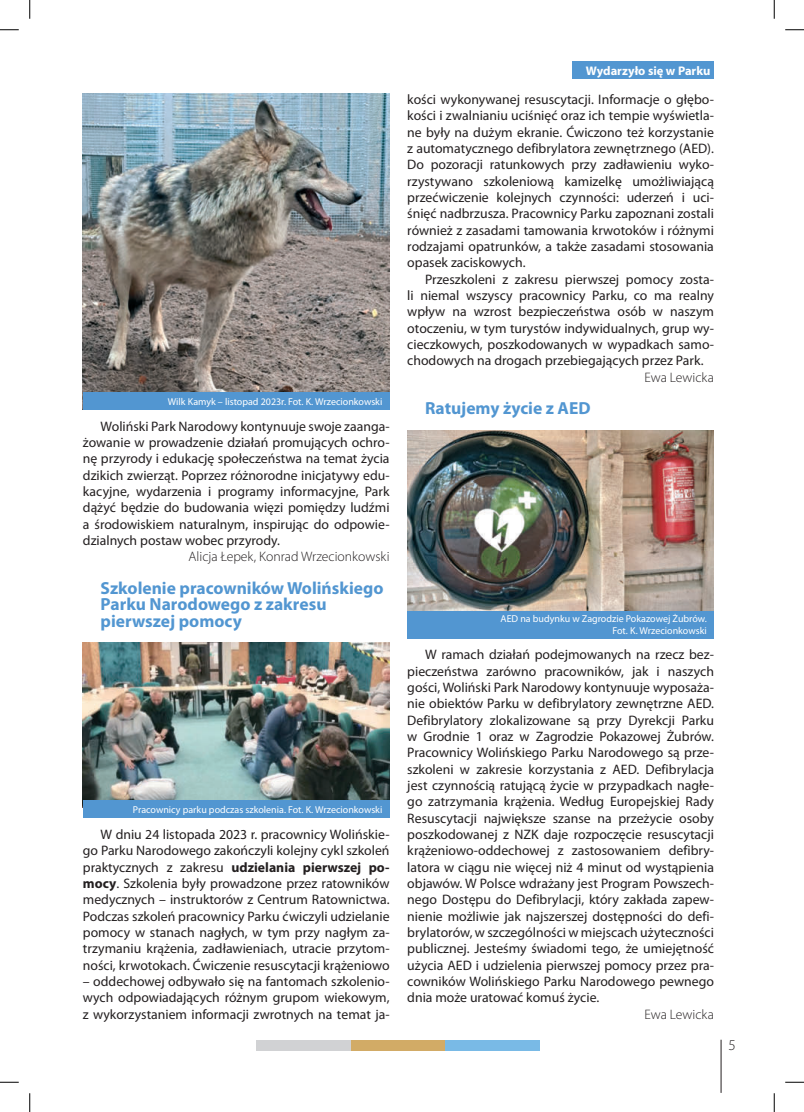
<style>
.page{position:relative;width:804px;height:1112px;background:#fff}
.page>*{position:absolute;margin:0;border:0;box-sizing:border-box;transform-origin:0 0}
.t1{font:700 17.5px/16.4px "Myriad Pro";color:#5296d1}
.t2{font:300 15px "Myriad Pro";color:#231f20}
.t3{font:13.75px/16.4px "Myriad Pro";color:#231f20;text-align:justify}
.t4{font:300 13.75px "Myriad Pro";color:#231f20}
.t5{font:700 12.5px "Myriad Pro";color:#fff}
.t6{font:10px/12px "Myriad Pro";color:#fff;text-align:right}
.s1{font-weight:700}
</style>
<div class="page">
<img style="left:83px;top:94px;width:306px;height:298px">
<img style="left:83px;top:643px;width:306px;height:157px">
<img style="left:407px;top:431px;width:307px;height:180px">
<div style="left:572px;top:62px;width:142px;height:17px;background:#5296d1"></div>
<div style="left:83px;top:392px;width:306px;height:18px;background:#5296d1"></div>
<div style="left:83px;top:800px;width:306px;height:18px;background:#5296d1"></div>
<div style="left:407px;top:611px;width:307px;height:27px;background:#5296d1"></div>
<hr style="left:720px;top:1040px;width:1px;height:53px;background:#231f20">
<div style="left:257px;top:1040px;width:94px;height:10px;background:#d1d2d4"></div>
<div style="left:351px;top:1040px;width:94px;height:10px;background:#d2ab66"></div>
<div style="left:445px;top:1040px;width:95px;height:10px;background:#79bae6"></div>
<svg style="left:0;top:29px;width:19px;height:2px"></svg>
<svg style="left:785px;top:29px;width:19px;height:2px"></svg>
<svg style="left:0;top:1081px;width:19px;height:2px"></svg>
<svg style="left:785px;top:1081px;width:19px;height:2px"></svg>
<svg style="left:29px;top:0;width:2px;height:19px"></svg>
<svg style="left:29px;top:1093px;width:2px;height:19px"></svg>
<svg style="left:773px;top:0;width:2px;height:19px"></svg>
<svg style="left:773px;top:1093px;width:2px;height:19px"></svg>
<p class="t6" style="left:168px;top:395px;width:216px">Wilk Kamyk – listopad 2023r. Fot. K. Wrzecionkowski</p>
<p class="t3" style="left:83px;top:418px;width:308px;text-indent:18px">Woliński Park Narodowy kontynuuje swoje zaanga&shy;żowanie w prowadzenie działań promujących ochro&shy;nę przyrody i edukację społeczeństwa na temat życia dzikich zwierząt. Poprzez różnorodne inicjatywy edu&shy;kacyjne, wydarzenia i programy informacyjne, Park dążyć będzie do budowania więzi pomiędzy ludźmi a środowiskiem naturalnym, inspirując do odpowie&shy;dzialnych postaw wobec przyrody.</p>
<p class="t4" style="left:188px;top:548px;width:202px">Alicja Łepek, Konrad Wrzecionkowski</p>
<p class="t1" style="left:101px;top:579px;width:284px">Szkolenie pracowników Wolińskiego<br>Parku Narodowego z zakresu pierwszej pomocy</p>
<p class="t6" style="left:133px;top:804px;width:251px">Pracownicy parku podczas szkolenia. Fot. K. Wrzecionkowski</p>
<p class="t3" style="left:83px;top:826px;width:308px;text-indent:18px">W dniu 24 listopada 2023 r. pracownicy Wolińskie&shy;go Parku Narodowego zakończyli kolejny cykl szkoleń praktycznych z zakresu <span class="s1">udzielania pierwszej po&shy;mocy</span>. Szkolenia były prowadzone przez ratowników medycznych – instruktorów z Centrum Ratownictwa.<br>Podczas szkoleń pracownicy Parku ćwiczyli udzielanie pomocy w stanach nagłych, w tym przy nagłym za&shy;trzymaniu krążenia, zadławieniach, utracie przytom&shy;ności, krwotokach. Ćwiczenie resuscytacji krążeniowo</p>
<p class="t3" style="left:83px;top:973px;width:308px">– oddechowej odbywało się na fantomach szkolenio&shy;wych odpowiadających różnym grupom wiekowym, z wykorzystaniem informacji zwrotnych na temat ja-</p>
<p class="t5" style="left:586px;top:63px;width:126px">Wydarzyło się w Parku</p>
<p class="t3" style="left:407px;top:91px;width:308px">kości wykonywanej resuscytacji. Informacje o głębo&shy;kości i zwalnianiu uciśnięć oraz ich tempie wyświetla&shy;ne były na dużym ekranie. Ćwiczono też korzystanie z automatycznego defibrylatora zewnętrznego (AED).<br>Do pozoracji ratunkowych przy zadławieniu wyko&shy;rzystywano szkoleniową kamizelkę umożliwiającą przećwiczenie kolejnych czynności: uderzeń i uci&shy;śnięć nadbrzusza. Pracownicy Parku zapoznani zostali również z zasadami tamowania krwotoków i różnymi rodzajami opatrunków, a także zasadami stosowania opasek zaciskowych.</p>
<p class="t3" style="left:407px;top:271px;width:308px;text-indent:18px">Przeszkoleni z zakresu pierwszej pomocy zosta&shy;li niemal wszyscy pracownicy Parku, co ma realny wpływ na wzrost bezpieczeństwa osób w naszym otoczeniu, w tym turystów indywidualnych, grup wy&shy;cieczkowych, poszkodowanych w wypadkach samo&shy;chodowych na drogach przebiegających przez Park.</p>
<p class="t4" style="left:644px;top:369px;width:71px">Ewa Lewicka</p>
<p class="t1" style="left:425px;top:400px;width:167px">Ratujemy życie z AED</p>
<p class="t6" style="left:500px;top:613px;width:208px">AED na budynku w Zagrodzie Pokazowej Żubrów.<br>Fot. K. Wrzecionkowski</p>
<p class="t3" style="left:407px;top:646px;width:308px;text-indent:18px">W ramach działań podejmowanych na rzecz bez&shy;pieczeństwa zarówno pracowników, jak i naszych gości, Woliński Park Narodowy kontynuuje wyposaża&shy;nie obiektów Parku w defibrylatory zewnętrzne AED.<br>Defibrylatory zlokalizowane są przy Dyrekcji Parku w Grodnie 1 oraz w Zagrodzie Pokazowej Żubrów.<br>Pracownicy Wolińskiego Parku Narodowego są prze&shy;szkoleni w zakresie korzystania z AED. Defibrylacja jest czynnością ratującą życie w przypadkach nagłe&shy;go zatrzymania krążenia. Według Europejskiej Rady Resuscytacji największe szanse na przeżycie osoby poszkodowanej z NZK daje rozpoczęcie resuscytacji krążeniowo-oddechowej z zastosowaniem defibry&shy;latora w ciągu nie więcej niż 4 minut od wystąpienia objawów. W Polsce wdrażany jest Program Powszech&shy;nego Dostępu do Defibrylacji, który zakłada zapew&shy;nienie możliwie jak najszerszej dostępności do defi&shy;brylatorów, w szczególności w miejscach użyteczności publicznej. Jesteśmy świadomi tego, że umiejętność użycia AED i udzielenia pierwszej pomocy przez pra&shy;cowników Wolińskiego Parku Narodowego pewnego dnia może uratować komuś życie.</p>
<p class="t4" style="left:644px;top:1006px;width:71px">Ewa Lewicka</p>
<p class="t2" style="left:728px;top:1036px;width:9px">5</p>
</div>
